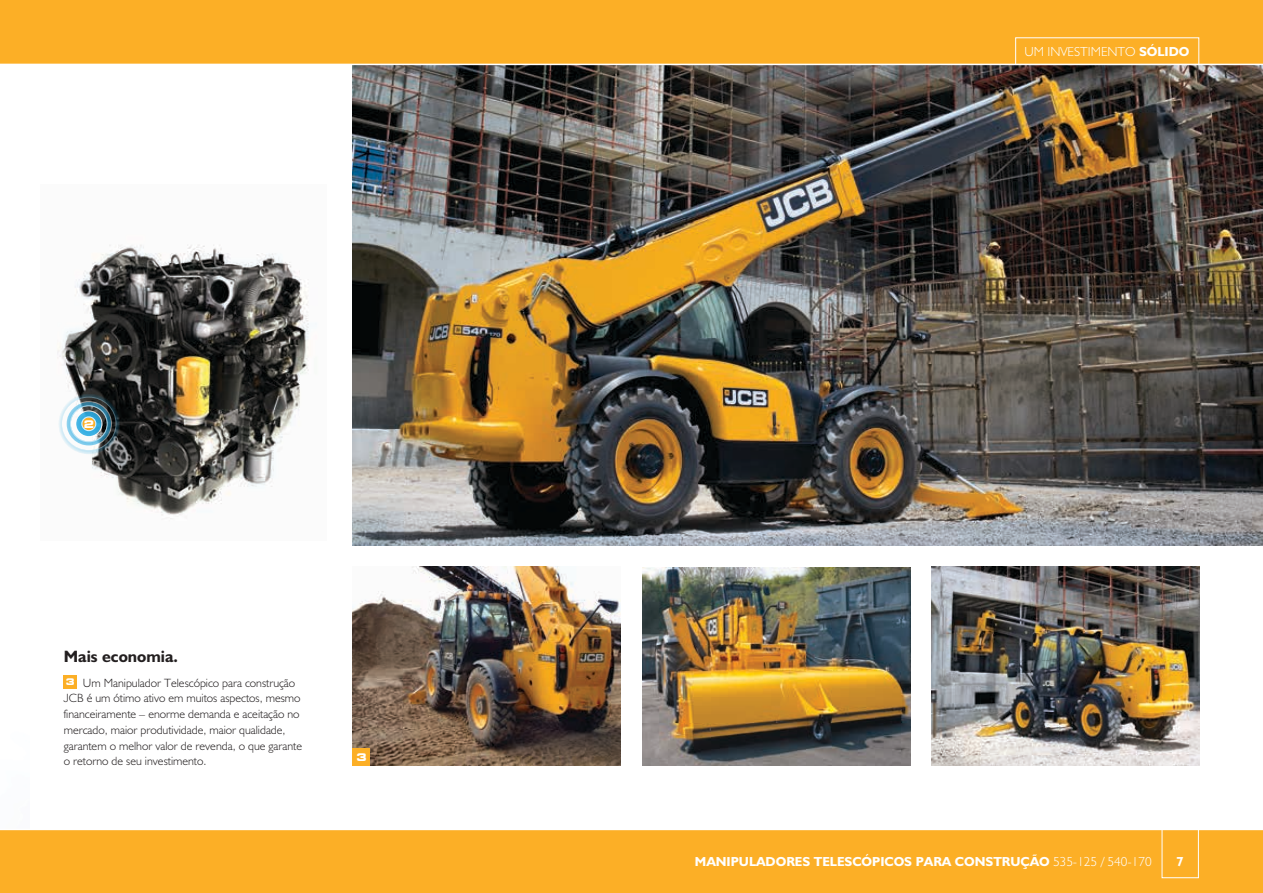
<style>
.page{position:relative;width:1263px;height:893px;background:#fff}
.page>*{position:absolute;margin:0;border:0;box-sizing:border-box;transform-origin:0 0}
.t1{font:700 16.5px "JCB Euro";color:#231f20}
.t2{font:700 13.2px "JCB Euro";color:#fff}
.t3{font:300 13.2px "JCB Euro";color:#fff}
.t4{font:300 12px/15.8px "JCB Euro";color:#231f20}
.t5{font:700 expanded 10.5px "Square 721 BT";color:#fff}
.s1{font-family:"Square 721 BT";font-weight:700;font-stretch:expanded;font-size:9.15px;color:#fff}
.s2{font-weight:700}
.s3{font-weight:300}
</style>
<div class="page">
<img style="left:642px;top:567px;width:268px;height:198px">
<img style="left:931px;top:567px;width:268px;height:198px">
<img style="left:57px;top:244px;width:259px;height:275px">
<img style="left:353px;top:65px;width:910px;height:481px">
<div style="left:0;top:0;width:1263px;height:64px;background:#fcaf26"></div>
<div style="left:0;top:829px;width:1263px;height:64px;background:#fcaf26"></div>
<hr style="left:0;top:829px;width:1263px;height:1px;background:#fff">
<div style="left:1162px;top:823px;width:37px;height:55px;border:1px solid #fff"></div>
<img style="left:353px;top:567px;width:268px;height:198px">
<div style="left:353px;top:748px;width:17px;height:17px;background:#fcaf26"></div>
<svg style="left:57px;top:392px;width:64px;height:63px"></svg>
<div style="left:64px;top:675px;width:13px;height:14px;background:#fcaf26"></div>
<p class="t5" style="left:84px;top:417px;width:12px">2</p>
<h1 class="t1" style="left:64px;top:646px;width:116px">Mais economia.</h1>
<p class="t4" style="left:64px;top:674px;width:240px"><span class="s1">3</span> Um Manipulador Telescópico para construção JCB é um ótimo ativo em muitos aspectos, mesmo financeiramente – enorme demanda e aceitação no mercado, maior produtividade, maior qualidade, garantem o melhor valor de revenda, o que garante o retorno de seu investimento.</p>
<p class="t5" style="left:356px;top:751px;width:12px">3</p>
<p class="t3" style="left:1024px;top:43px;width:167px">UM INVESTIMENTO <span class="s2">SÓLIDO</span></p>
<p class="t2" style="left:695px;top:853px;width:458px">MANIPULADORES TELESCÓPICOS PARA CONSTRUÇÃO <span class="s3">535-125 / 540-170</span></p>
<p class="t2" style="left:1176px;top:853px;width:9px">7</p>
</div>
